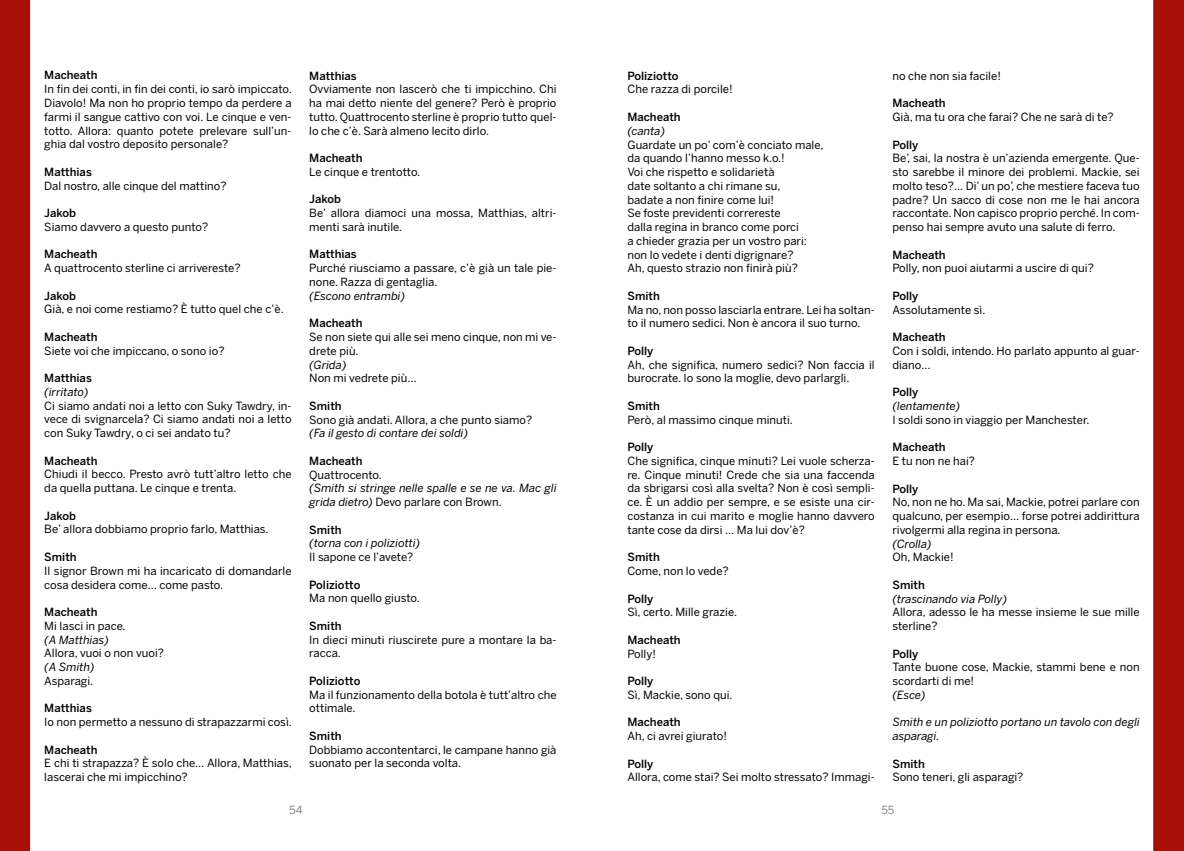
<style>
.page{position:relative;width:1184px;height:851px;background:#fff}
.page>*{position:absolute;margin:0;border:0;box-sizing:border-box;transform-origin:0 0}
.t1{font:11.25px/13.8px "Benton Sans";color:#000}
.t2{font:500 11.25px "Benton Sans";color:#000}
.t3{font:italic 11.25px/13.8px "Benton Sans";color:#000}
.t4{font:11.25px "Benton Sans";color:#878787}
.s1{font-style:normal}
</style>
<div class="page">
<svg style="left:1153px;top:0;width:30px;height:850px;background:#ac1813"></svg>
<div style="left:0;top:0;width:30px;height:850px;background:#a90f09"></div>
<p class="t2" style="left:44px;top:69px;width:55px">Macheath</p>
<p class="t1" style="left:44px;top:82px;width:249px;text-align:justify">In fin dei conti, in fin dei conti, io sarò impiccato.<br>Diavolo! Ma non ho proprio tempo da perdere a farmi il sangue cattivo con voi. Le cinque e ven&shy;totto. Allora: quanto potete prelevare sull’un&shy;ghia dal vostro deposito personale?</p>
<p class="t2" style="left:44px;top:165px;width:49px">Matthias</p>
<p class="t1" style="left:44px;top:178px;width:184px">Dal nostro, alle cinque del mattino?</p>
<p class="t2" style="left:44px;top:206px;width:33px">Jakob</p>
<p class="t1" style="left:44px;top:220px;width:165px">Siamo davvero a questo punto?</p>
<p class="t2" style="left:44px;top:247px;width:55px">Macheath</p>
<p class="t1" style="left:44px;top:261px;width:198px">A quattrocento sterline ci arrivereste?</p>
<p class="t2" style="left:44px;top:289px;width:33px">Jakob</p>
<p class="t1" style="left:44px;top:302px;width:241px">Già, e noi come restiamo? È tutto quel che c’è.</p>
<p class="t2" style="left:44px;top:330px;width:55px">Macheath</p>
<p class="t1" style="left:44px;top:343px;width:182px">Siete voi che impiccano, o sono io?</p>
<p class="t2" style="left:44px;top:371px;width:49px">Matthias</p>
<p class="t3" style="left:44px;top:385px;width:45px">(irritato)</p>
<p class="t1" style="left:44px;top:398px;width:249px;text-align:justify">Ci siamo andati noi a letto con Suky Tawdry, in&shy;vece di svignarcela? Ci siamo andati noi a letto con Suky Tawdry, o ci sei andato tu?</p>
<p class="t2" style="left:44px;top:454px;width:55px">Macheath</p>
<p class="t1" style="left:44px;top:467px;width:249px">Chiudi il becco. Presto avrò tutt’altro letto che da quella puttana. Le cinque e trenta.</p>
<p class="t2" style="left:44px;top:509px;width:33px">Jakob</p>
<p class="t1" style="left:44px;top:522px;width:226px">Be’ allora dobbiamo proprio farlo, Matthias.</p>
<p class="t2" style="left:44px;top:550px;width:34px">Smith</p>
<p class="t1" style="left:44px;top:563px;width:249px">Il signor Brown mi ha incaricato di domandarle cosa desidera come… come pasto.</p>
<p class="t2" style="left:44px;top:605px;width:55px">Macheath</p>
<p class="t1" style="left:44px;top:618px;width:83px">Mi lasci in pace.</p>
<p class="t3" style="left:44px;top:632px;width:66px">(A Matthias)</p>
<p class="t1" style="left:44px;top:646px;width:121px">Allora, vuoi o non vuoi?</p>
<p class="t3" style="left:44px;top:659px;width:51px">(A Smith)</p>
<p class="t1" style="left:44px;top:673px;width:50px">Asparagi.</p>
<p class="t2" style="left:44px;top:701px;width:49px">Matthias</p>
<p class="t1" style="left:44px;top:714px;width:249px">Io non permetto a nessuno di strapazzarmi così.</p>
<p class="t2" style="left:44px;top:742px;width:55px">Macheath</p>
<p class="t1" style="left:44px;top:756px;width:249px">E chi ti strapazza? È solo che… Allora, Matthias, lascerai che mi impicchino?</p>
<p class="t2" style="left:309px;top:69px;width:49px">Matthias</p>
<p class="t1" style="left:309px;top:82px;width:249px;text-align:justify">Ovviamente non lascerò che ti impicchino. Chi ha mai detto niente del genere? Però è proprio tutto. Quattrocento sterline è proprio tutto quel&shy;lo che c’è. Sarà almeno lecito dirlo.</p>
<p class="t2" style="left:309px;top:151px;width:55px">Macheath</p>
<p class="t1" style="left:309px;top:165px;width:113px">Le cinque e trentotto.</p>
<p class="t2" style="left:309px;top:192px;width:33px">Jakob</p>
<p class="t1" style="left:309px;top:206px;width:249px">Be’ allora diamoci una mossa, Matthias, altri&shy;menti sarà inutile.</p>
<p class="t2" style="left:309px;top:247px;width:49px">Matthias</p>
<p class="t1" style="left:309px;top:261px;width:249px">Purché riusciamo a passare, c’è già un tale pie&shy;none. Razza di gentaglia.</p>
<p class="t3" style="left:309px;top:288px;width:97px">(Escono entrambi)</p>
<p class="t2" style="left:309px;top:316px;width:55px">Macheath</p>
<p class="t1" style="left:309px;top:330px;width:249px">Se non siete qui alle sei meno cinque, non mi ve&shy;drete più.</p>
<p class="t3" style="left:309px;top:357px;width:38px">(Grida)</p>
<p class="t1" style="left:309px;top:371px;width:109px">Non mi vedrete più…</p>
<p class="t2" style="left:309px;top:399px;width:34px">Smith</p>
<p class="t1" style="left:309px;top:412px;width:224px">Sono già andati. Allora, a che punto siamo?</p>
<p class="t3" style="left:309px;top:426px;width:160px">(Fa il gesto di contare dei soldi)</p>
<p class="t2" style="left:309px;top:454px;width:55px">Macheath</p>
<p class="t1" style="left:309px;top:467px;width:74px">Quattrocento.</p>
<p class="t3" style="left:309px;top:481px;width:249px">(Smith si stringe nelle spalle e se ne va. Mac gli grida dietro) <span class="s1">Devo parlare con Brown.</span></p>
<p class="t2" style="left:309px;top:522px;width:34px">Smith</p>
<p class="t3" style="left:309px;top:536px;width:112px">(torna con i poliziotti)</p>
<p class="t1" style="left:309px;top:550px;width:106px">Il sapone ce l’avete?</p>
<p class="t2" style="left:309px;top:577px;width:53px">Poliziotto</p>
<p class="t1" style="left:309px;top:591px;width:112px">Ma non quello giusto.</p>
<p class="t2" style="left:309px;top:619px;width:34px">Smith</p>
<p class="t1" style="left:309px;top:632px;width:249px">In dieci minuti riuscirete pure a montare la ba&shy;racca.</p>
<p class="t2" style="left:309px;top:674px;width:53px">Poliziotto</p>
<p class="t1" style="left:309px;top:687px;width:249px">Ma il funzionamento della botola è tutt’altro che ottimale.</p>
<p class="t2" style="left:309px;top:729px;width:34px">Smith</p>
<p class="t1" style="left:309px;top:742px;width:249px">Dobbiamo accontentarci, le campane hanno già suonato per la seconda volta.</p>
<p class="t2" style="left:627px;top:69px;width:53px">Poliziotto</p>
<p class="t1" style="left:627px;top:82px;width:107px">Che razza di porcile!</p>
<p class="t2" style="left:627px;top:110px;width:55px">Macheath</p>
<p class="t3" style="left:627px;top:124px;width:39px">(canta)</p>
<p class="t1" style="left:627px;top:137px;width:197px">Guardate un po’ com’è conciato male, da quando l’hanno messo k.o.!<br>Voi che rispetto e solidarietà<br>date soltanto a chi rimane su,<br>badate a non finire come lui!<br>Se foste previdenti correreste<br>dalla regina in branco come porci<br>a chieder grazia per un vostro pari: non lo vedete i denti digrignare?<br>Ah, questo strazio non finirà più?</p>
<p class="t2" style="left:627px;top:289px;width:34px">Smith</p>
<p class="t1" style="left:627px;top:302px;width:249px">Ma no, non posso lasciarla entrare. Lei ha soltan&shy;to il numero sedici. Non è ancora il suo turno.</p>
<p class="t2" style="left:627px;top:344px;width:27px">Polly</p>
<p class="t1" style="left:627px;top:357px;width:249px">Ah, che significa, numero sedici? Non faccia il burocrate. Io sono la moglie, devo parlargli.</p>
<p class="t2" style="left:627px;top:399px;width:34px">Smith</p>
<p class="t1" style="left:627px;top:412px;width:167px">Però, al massimo cinque minuti.</p>
<p class="t2" style="left:627px;top:440px;width:27px">Polly</p>
<p class="t1" style="left:627px;top:454px;width:249px;text-align:justify">Che significa, cinque minuti? Lei vuole scherza&shy;re. Cinque minuti! Crede che sia una faccenda da sbrigarsi così alla svelta? Non è così sempli&shy;ce. È un addio per sempre, e se esiste una cir&shy;costanza in cui marito e moglie hanno davvero tante cose da dirsi … Ma lui dov’è?</p>
<p class="t2" style="left:627px;top:550px;width:34px">Smith</p>
<p class="t1" style="left:627px;top:563px;width:103px">Come, non lo vede?</p>
<p class="t2" style="left:627px;top:591px;width:27px">Polly</p>
<p class="t1" style="left:627px;top:605px;width:111px">Sì, certo. Mille grazie.</p>
<p class="t2" style="left:627px;top:633px;width:55px">Macheath</p>
<p class="t1" style="left:627px;top:646px;width:30px">Polly!</p>
<p class="t2" style="left:627px;top:674px;width:27px">Polly</p>
<p class="t1" style="left:627px;top:687px;width:107px">Sì, Mackie, sono qui.</p>
<p class="t2" style="left:627px;top:715px;width:55px">Macheath</p>
<p class="t1" style="left:627px;top:728px;width:101px">Ah, ci avrei giurato!</p>
<p class="t2" style="left:627px;top:756px;width:27px">Polly</p>
<p class="t1" style="left:627px;top:770px;width:249px">Allora, come stai? Sei molto stressato? Immagi-</p>
<p class="t1" style="left:892px;top:69px;width:110px">no che non sia facile!</p>
<p class="t2" style="left:892px;top:97px;width:55px">Macheath</p>
<p class="t1" style="left:892px;top:110px;width:223px">Già, ma tu ora che farai? Che ne sarà di te?</p>
<p class="t2" style="left:892px;top:138px;width:27px">Polly</p>
<p class="t1" style="left:892px;top:151px;width:249px;text-align:justify">Be’, sai, la nostra è un’azienda emergente. Que&shy;sto sarebbe il minore dei problemi. Mackie, sei molto teso?… Di’ un po’, che mestiere faceva tuo padre? Un sacco di cose non me le hai ancora raccontate. Non capisco proprio perché. In com&shy;penso hai sempre avuto una salute di ferro.</p>
<p class="t2" style="left:892px;top:248px;width:55px">Macheath</p>
<p class="t1" style="left:892px;top:261px;width:203px">Polly, non puoi aiutarmi a uscire di qui?</p>
<p class="t2" style="left:892px;top:289px;width:27px">Polly</p>
<p class="t1" style="left:892px;top:302px;width:95px">Assolutamente sì.</p>
<p class="t2" style="left:892px;top:330px;width:55px">Macheath</p>
<p class="t1" style="left:892px;top:344px;width:249px">Con i soldi, intendo. Ho parlato appunto al guar&shy;diano…</p>
<p class="t2" style="left:892px;top:385px;width:27px">Polly</p>
<p class="t3" style="left:892px;top:399px;width:69px">(lentamente)</p>
<p class="t1" style="left:892px;top:412px;width:199px">I soldi sono in viaggio per Manchester.</p>
<p class="t2" style="left:892px;top:440px;width:55px">Macheath</p>
<p class="t1" style="left:892px;top:454px;width:84px">E tu non ne hai?</p>
<p class="t2" style="left:892px;top:481px;width:27px">Polly</p>
<p class="t1" style="left:892px;top:495px;width:249px;text-align:justify">No, non ne ho. Ma sai, Mackie, potrei parlare con qualcuno, per esempio… forse potrei addirittura rivolgermi alla regina in persona.</p>
<p class="t3" style="left:892px;top:536px;width:40px">(Crolla)</p>
<p class="t1" style="left:892px;top:550px;width:63px">Oh, Mackie!</p>
<p class="t2" style="left:892px;top:578px;width:34px">Smith</p>
<p class="t3" style="left:892px;top:591px;width:116px">(trascinando via Polly)</p>
<p class="t1" style="left:892px;top:605px;width:249px">Allora, adesso le ha messe insieme le sue mille sterline?</p>
<p class="t2" style="left:892px;top:646px;width:27px">Polly</p>
<p class="t1" style="left:892px;top:660px;width:249px">Tante buone cose, Mackie, stammi bene e non scordarti di me!</p>
<p class="t3" style="left:892px;top:687px;width:34px">(Esce)</p>
<p class="t3" style="left:892px;top:715px;width:249px">Smith e un poliziotto portano un tavolo con degli asparagi.</p>
<p class="t2" style="left:892px;top:756px;width:34px">Smith</p>
<p class="t1" style="left:892px;top:770px;width:133px">Sono teneri, gli asparagi?</p>
<p class="t4" style="left:289px;top:803px;width:15px">54</p>
<p class="t4" style="left:881px;top:803px;width:15px">55</p>
</div>
